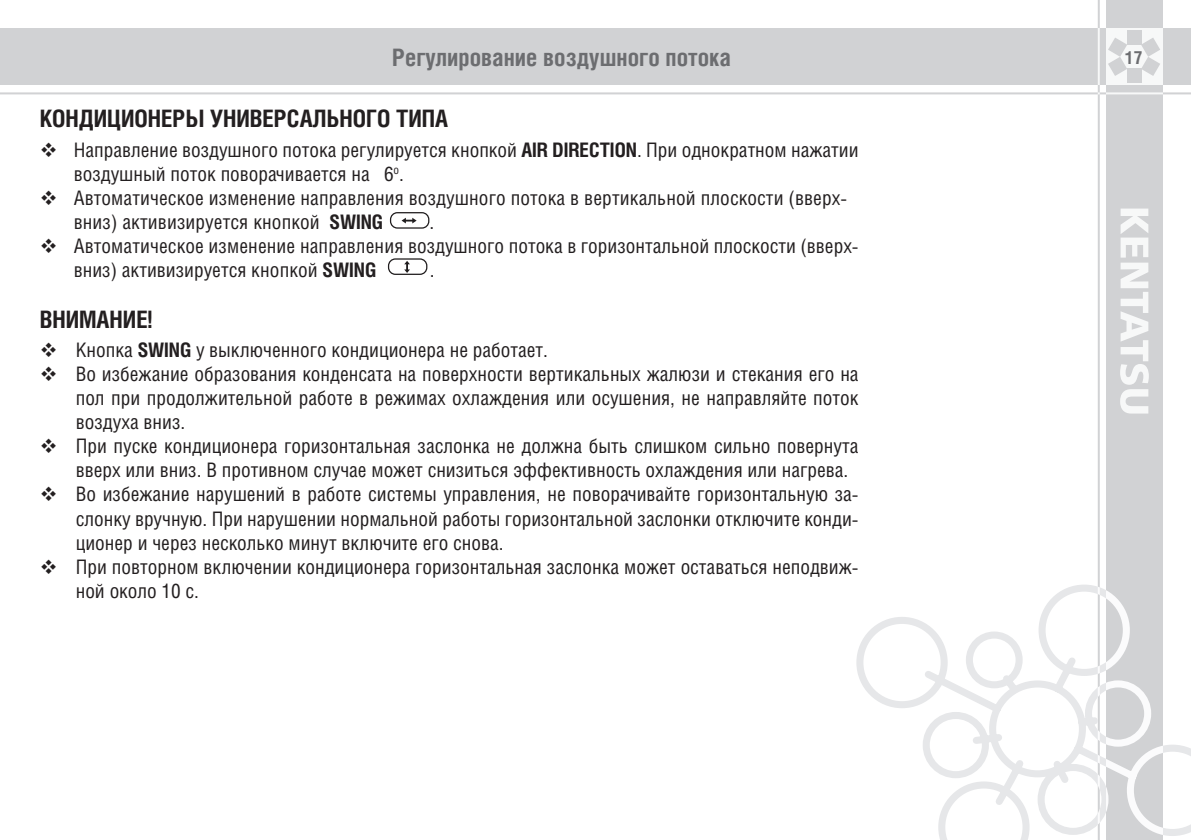
<style>
.page{position:relative;width:1191px;height:840px;background:#fff}
.page>*{position:absolute;margin:0;border:0;box-sizing:border-box;transform-origin:0 0}
.t1{font:700 24px "Helios Cond";color:#231f20}
.t2{font:700 24px "Helios Cond";color:#6c6d70}
.t3{font:20px/24px "Helios Cond";color:#231f20}
.t4{font:700 18px "Helios Cond";color:#6c6d70}
.s1{font-weight:700}
</style>
<div class="page">
<div style="left:0;top:28px;width:1191px;height:57px;background:#d1d2d4"></div>
<div style="left:1106px;top:0;width:56px;height:839px;background:#d1d2d4"></div>
<hr style="left:1097px;top:0;width:2px;height:839px;background:#d1d2d4">
<hr style="left:0;top:92px;width:1191px;height:2px;background:#d1d2d4">
<svg style="left:856px;top:582px;width:335px;height:257px"></svg>
<svg style="left:1141px;top:38px;width:19px;height:38px"></svg>
<svg style="left:1108px;top:38px;width:19px;height:38px"></svg>
<svg style="left:1120px;top:208px;width:28px;height:205px"></svg>
<svg style="left:389px;top:212px;width:40px;height:17px"></svg>
<svg style="left:387px;top:258px;width:41px;height:17px"></svg>
<p class="t2" style="left:392px;top:43px;width:340px">Регулирование воздушного потока</p>
<p class="t1" style="left:40px;top:104px;width:410px">КОНДИЦИОНЕРЫ УНИВЕРСАЛЬНОГО ТИПА</p>
<p class="t3" style="left:74px;top:137px;width:786px;text-indent:-34px">❖ Направление воздушного потока регулируется кнопкой <span class="s1">AIR DIRECTION</span>. При однократном нажатии воздушный поток поворачивается на 6<sup>о</sup>.</p>
<p class="t3" style="left:74px;top:185px;width:775px;text-indent:-34px">❖ Автоматическое изменение направления воздушного потока в вертикальной плоскости (вверх&shy;вниз) активизируется кнопкой <span class="s1">SWING</span></p>
<p class="t3" style="left:429px;top:209px;width:6px">.</p>
<p class="t3" style="left:74px;top:233px;width:786px;text-indent:-34px">❖ Автоматическое изменение направления воздушного потока в горизонтальной плоскости (вверх&shy;вниз) активизируется кнопкой <span class="s1">SWING</span></p>
<p class="t3" style="left:430px;top:257px;width:6px">.</p>
<p class="t1" style="left:40px;top:304px;width:114px">ВНИМАНИЕ!</p>
<p class="t3" style="left:40px;top:337px;width:510px">❖ Кнопка <span class="s1">SWING</span> у выключенного кондиционера не работает.</p>
<p class="t3" style="left:76px;top:361px;width:784px;text-align:justify;text-indent:-36px">❖ Во избежание образования конденсата на поверхности вертикальных жалюзи и стекания его на пол при продолжительной работе в режимах охлаждения или осушения, не направляйте поток воздуха вниз.</p>
<p class="t3" style="left:76px;top:433px;width:784px;text-indent:-36px">❖ При пуске кондиционера горизонтальная заслонка не должна быть слишком сильно повернута вверх или вниз. В противном случае может снизиться эффективность охлаждения или нагрева.</p>
<p class="t3" style="left:76px;top:481px;width:784px;text-align:justify;text-indent:-36px">❖ Во избежание нарушений в работе системы управления, не поворачивайте горизонтальную за&shy;слонку вручную. При нарушении нормальной работы горизонтальной заслонки отключите конди&shy;ционер и через несколько минут включите его снова.</p>
<p class="t3" style="left:76px;top:553px;width:784px;text-indent:-36px">❖ При повторном включении кондиционера горизонтальная заслонка может оставаться неподвиж&shy;ной около 10 с.</p>
<p class="t4" style="left:1125px;top:46px;width:19px">17</p>
</div>
